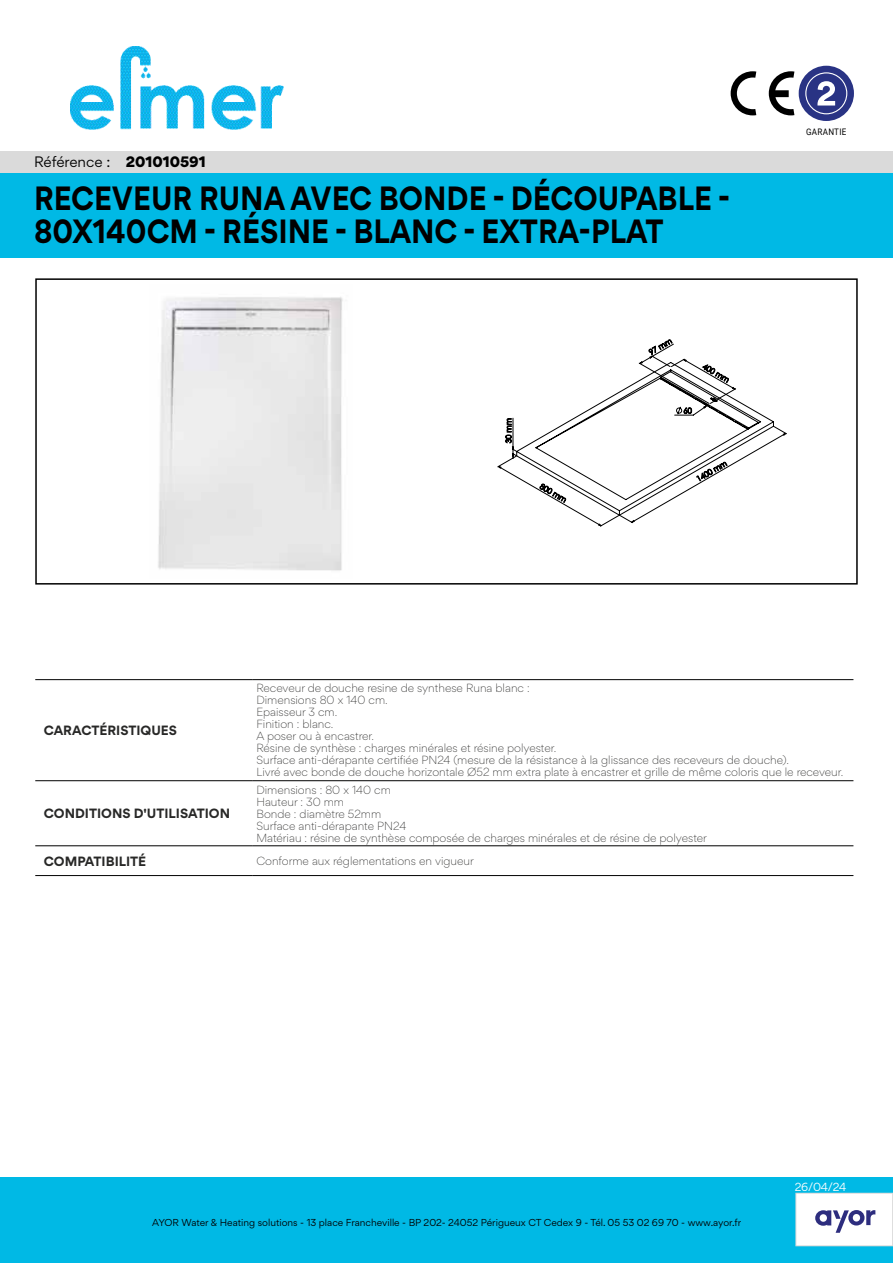
<style>
.page{position:relative;width:893px;height:1263px;background:#fff}
.page>*{position:absolute;margin:0;border:0;box-sizing:border-box;transform-origin:0 0}
.t1{font:700 30px/33px "Gordita";color:#000;scale:.9 1}
.t2{font:13.5px "Gordita";letter-spacing:-.005em;color:#000}
.t3{font:700 12px "Gordita";color:#282827}
.t4{font:300 10.5px/12px "Gordita";color:#282827}
.t5{font:10.5px "Gordita";color:#fff}
.t6{font:9px "Gordita";color:#000}
.t7{font:9px "Roboto";letter-spacing:.035em;color:#000;scale:.9 1}
.t8{font:7.65px "Century Gothic";color:#000}
.s1{font-weight:900}
</style>
<div class="page">
<svg style="left:498px;top:356px;width:288px;height:170px"></svg>
<div style="left:0;top:172px;width:893px;height:85px;background:#00b9e5"></div>
<div style="left:0;top:1178px;width:893px;height:85px;background:#00b9e5"></div>
<div style="left:796px;top:1193px;width:97px;height:53px;background:#fff"></div>
<div style="left:795px;top:1193px;width:98px;height:53px;border:1px solid #dadada"></div>
<img style="left:158px;top:297px;width:185px;height:274px">
<hr style="left:35px;top:679px;width:217px;height:1px;background:#000">
<hr style="left:252px;top:679px;width:601px;height:1px;background:#000">
<hr style="left:35px;top:780px;width:217px;height:1px;background:#000">
<hr style="left:252px;top:780px;width:601px;height:1px;background:#000">
<hr style="left:35px;top:845px;width:217px;height:1px;background:#000">
<hr style="left:252px;top:845px;width:601px;height:1px;background:#000">
<hr style="left:35px;top:875px;width:217px;height:1px;background:#000">
<hr style="left:252px;top:875px;width:601px;height:1px;background:#000">
<svg style="left:731px;top:71px;width:25px;height:44px"></svg>
<svg style="left:769px;top:71px;width:25px;height:44px"></svg>
<div style="left:799px;top:66px;width:55px;height:55px;background:#293384;border-radius:50%"></div>
<svg style="left:805px;top:72px;width:42px;height:42px"></svg>
<div style="left:35px;top:278px;width:823px;height:307px;border:2px solid #000"></div>
<svg style="left:815px;top:1210px;width:60px;height:23px"></svg>
<img style="left:70px;top:47px;width:213px;height:82px">
<div style="left:0;top:151px;width:893px;height:21px;background:#dadada"></div>
<p class="t2" style="left:34px;top:152px;width:173px">Référence : <span class="s1">201010591</span></p>
<h1 class="t1" style="left:34px;top:182px;width:775px">RECEVEUR RUNA AVEC BONDE - DÉCOUPABLE -<br>80X140CM - RÉSINE - BLANC - EXTRA-PLAT</h1>
<p class="t8" style="left:503px;top:443px;width:27px;rotate:-90deg">30 mm</p>
<p class="t8" style="left:543px;top:481px;width:31px;rotate:30deg">800 mm</p>
<p class="t8" style="left:647px;top:348px;width:27px;rotate:-30deg">97 mm</p>
<p class="t8" style="left:683px;top:405px;width:10px">60</p>
<p class="t8" style="left:706px;top:361px;width:31px;rotate:30deg">400 mm</p>
<p class="t8" style="left:694px;top:475px;width:35px;rotate:-30deg">1400 mm</p>
<p class="t7" style="left:806px;top:125px;width:46px">GARANTIE</p>
<p class="t3" style="left:44px;top:721px;width:135px">CARACTÉRISTIQUES</p>
<p class="t3" style="left:44px;top:804px;width:188px">CONDITIONS D'UTILISATION</p>
<p class="t4" style="left:256px;top:682px;width:589px">Receveur de douche resine de synthese Runa blanc :<br>Dimensions 80 x 140 cm.<br>Epaisseur 3 cm.<br>Finition : blanc.<br>A poser ou à encastrer.<br>Résine de synthèse : charges minérales et résine polyester.<br>Surface anti-dérapante certifiée PN24 (mesure de la résistance à la glissance des receveurs de douche).<br>Livré avec bonde de douche horizontale Ø52 mm extra plate à encastrer et grille de même coloris que le receveur.</p>
<p class="t4" style="left:256px;top:783px;width:452px">Dimensions : 80 x 140 cm<br>Hauteur : 30 mm<br>Bonde : diamètre 52mm<br>Surface anti-dérapante PN24<br>Matériau : résine de synthèse composée de charges minérales et de résine de polyester</p>
<p class="t3" style="left:44px;top:851px;width:104px">COMPATIBILITÉ</p>
<p class="t4" style="left:256px;top:854px;width:219px">Conforme aux réglementations en vigueur</p>
<p class="t6" style="left:152px;top:1216px;width:590px">AYOR Water &amp; Heating solutions - 13 place Francheville - BP 202- 24052 Périgueux CT Cedex 9 - Tél. 05 53 02 69 70 - www.ayor.fr</p>
<p class="t5" style="left:795px;top:1179px;width:53px">26/04/24</p>
</div>
